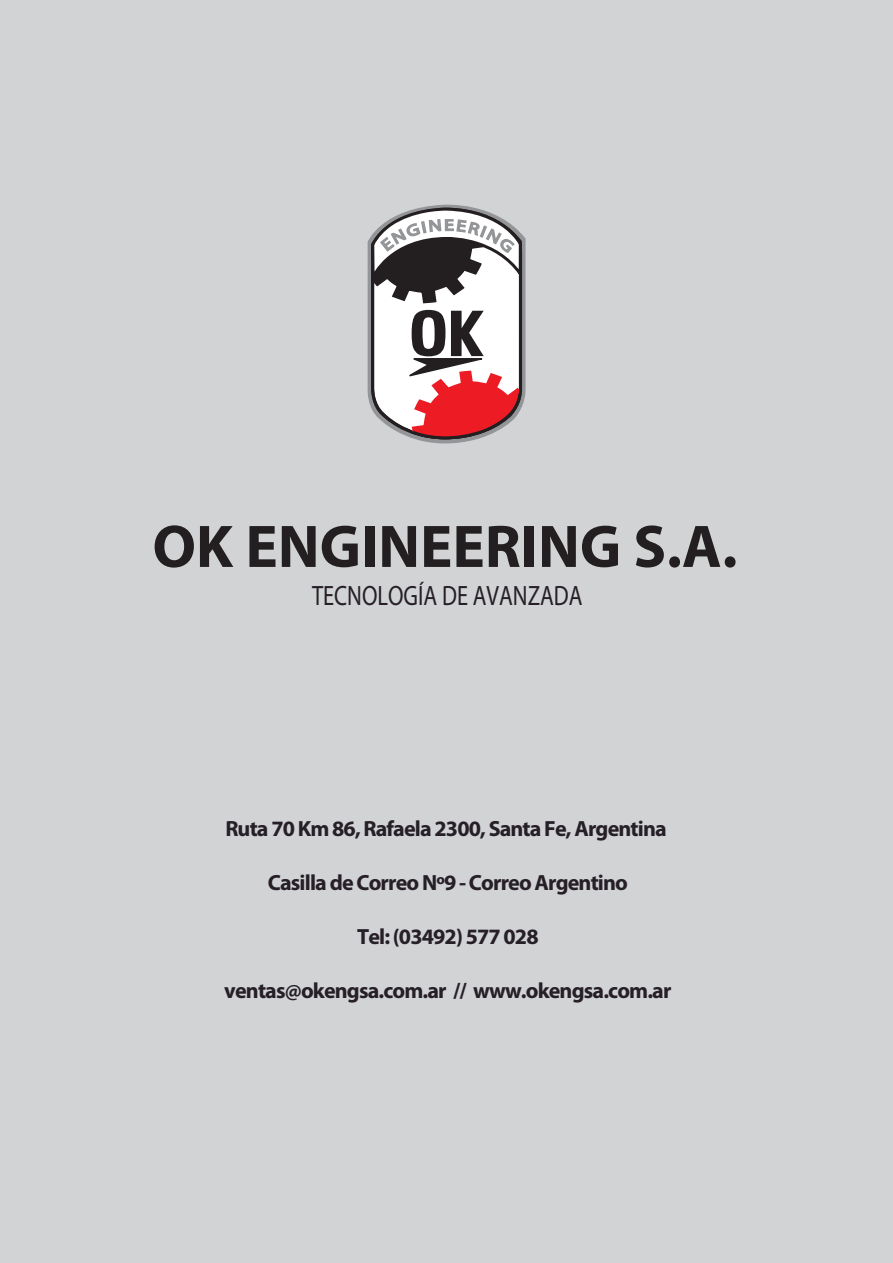
<style>
.page{position:relative;width:893px;height:1263px;background:#d1d3d4}
.page>*{position:absolute;margin:0;border:0;box-sizing:border-box;transform-origin:0 0}
.t1{font:condensed 68.1px "Tw Cen";color:#231f20;scale:1.32 1}
.t2{font:700 60.6px "Myriad Pro";color:#231f20}
.t3{font:28.05px "Myriad Pro";color:#261f27;scale:.8 1}
.t4{font:700 22.05px "Myriad Pro";letter-spacing:-.04em;color:#261f27}
</style>
<div class="page">
<svg style="left:367px;top:204px;width:159px;height:240px;background:#bca4a6"></svg>
<h1 class="t1" style="left:407px;top:292px;width:59px">OK</h1>
<h2 class="t2" style="left:152px;top:507px;width:586px">OK ENGINEERING S.A.</h2>
<p class="t3" style="left:312px;top:579px;width:340px">TECNOLOGÍA DE AVANZADA</p>
<p class="t4" style="left:225px;top:814px;width:443px">Ruta 70 Km 86, Rafaela 2300, Santa Fe, Argentina</p>
<p class="t4" style="left:268px;top:868px;width:362px">Casilla de Correo Nº9 - Correo Argentino</p>
<p class="t4" style="left:357px;top:922px;width:183px">Tel: (03492) 577 028</p>
<p class="t4" style="left:224px;top:976px;width:449px">ventas@okengsa.com.ar // www.okengsa.com.ar</p>
</div>
